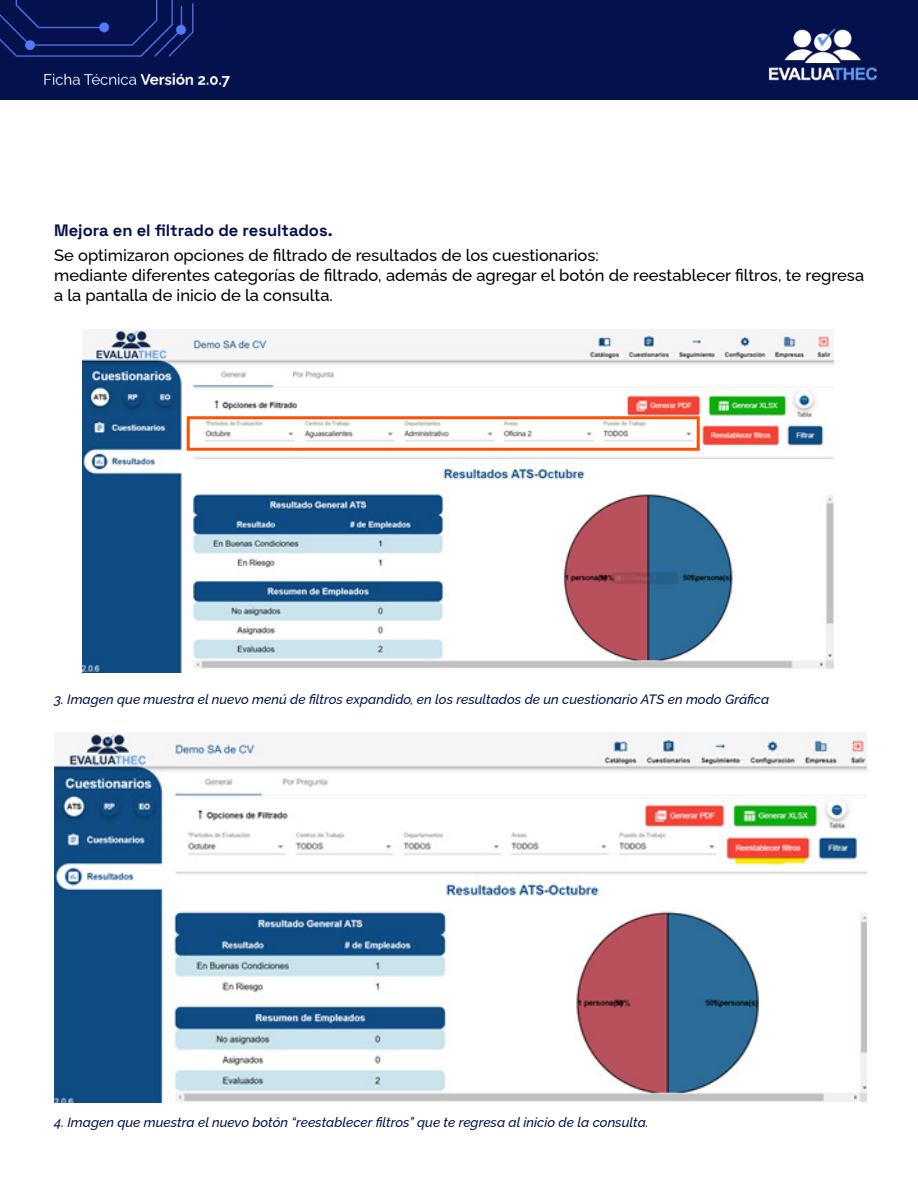
<style>
.page{position:relative;width:918px;height:1188px;background:#fff}
.page>*{position:absolute;margin:0;border:0;box-sizing:border-box;transform-origin:0 0}
.t1{font:500 16.5px/19.8px "Raleway";color:#000}
.t2{font:300 16.5px "Space Grotesk";color:#05114c}
.t3{font:italic 500 13.5px "Raleway";color:#05114c}
</style>
<div class="page">
<div style="left:0;top:0;width:918px;height:99px;background:#05114c"></div>
<img style="left:55px;top:733px;width:812px;height:369px">
<img style="left:82px;top:329px;width:752px;height:343px">
<div style="left:187px;top:416px;width:513px;height:35px;border:3px solid #ff5100"></div>
<p class="t2" style="left:54px;top:218px;width:280px">Mejora en el filtrado de resultados.</p>
<p class="t1" style="left:54px;top:243px;width:812px">Se optimizaron opciones de filtrado de resultados de los cuestionarios:<br>mediante diferentes categorías de filtrado, además de agregar el botón de reestablecer filtros, te regresa a la pantalla de inicio de la consulta.</p>
<p class="t3" style="left:54px;top:689px;width:717px">3. Imagen que muestra el nuevo menú de filtros expandido, en los resultados de un cuestionario ATS en modo Gráfica</p>
<p class="t3" style="left:54px;top:1111px;width:596px">4. Imagen que muestra el nuevo botón “reestablecer filtros” que te regresa al inicio de la consulta.</p>
</div>
